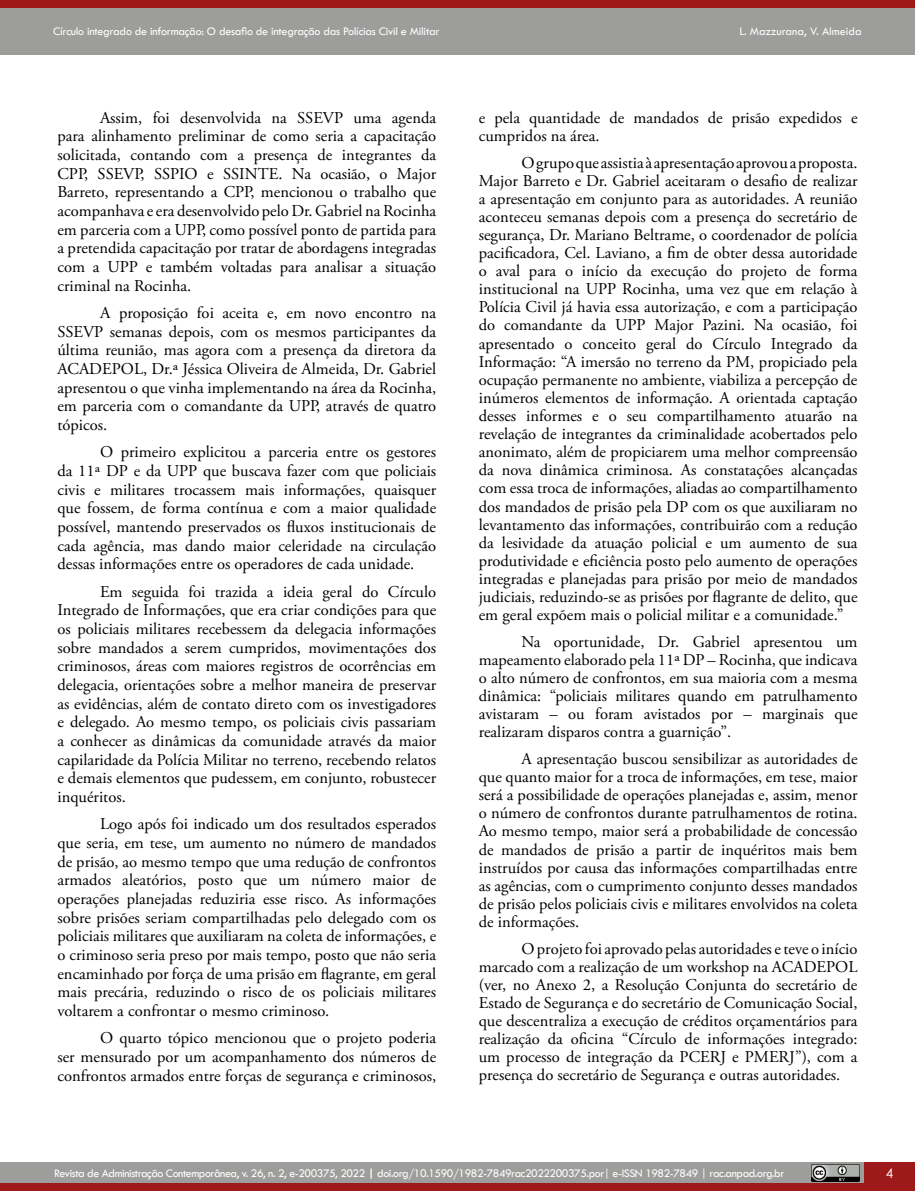
<style>
.page{position:relative;width:915px;height:1191px;background:#fff}
.page>*{position:absolute;margin:0;border:0;box-sizing:border-box;transform-origin:0 0}
.t1{font:16.5px/18.1px "Adobe Garamond Pro";color:#000;text-align:justify}
.t2{font:13.5px "Century Gothic";color:#fff}
.t3{font:12px "Tw Cen";letter-spacing:-.035em;color:#fff}
.t4{font:12px "Tw Cen";color:#fff}
.s1{font-weight:700}
</style>
<div class="page">
<div style="left:863px;top:1162px;width:51px;height:21px;background:#9d1a1a"></div>
<div style="left:0;top:0;width:914px;height:54px;background:#9d9d9c"></div>
<div style="left:0;top:0;width:914px;height:7px;background:#9d1a18"></div>
<div style="left:0;top:1162px;width:863px;height:21px;background:#9d9d9c"></div>
<div style="left:0;top:1183px;width:914px;height:8px;background:#9d1a18"></div>
<svg style="left:914px;top:1162px;width:1px;height:29px"></svg>
<img style="left:811px;top:1164px;width:48px;height:17px">
<p class="t3" style="left:53px;top:24px;width:387px">Círculo integrado de informação: O desafio de integração das Polícias Civil e Militar</p>
<p class="t4" style="left:739px;top:24px;width:124px">L. Mazzurana, V. Almeida</p>
<p class="t1" style="left:57px;top:108px;width:380px;line-height:18.8px;text-indent:43px">Assim, foi desenvolvida na SSEVP uma agenda para alinhamento preliminar de como seria a capacitação solicitada, contando com a presença de integrantes da CPP, SSEVP, SSPIO e SSINTE. Na ocasião, o Major Barreto, representando a CPP, mencionou o trabalho que acompanhava e era desenvolvido pelo Dr. Gabriel na Rocinha em parceria com a UPP, como possível ponto de partida para a pretendida capacitação por tratar de abordagens integradas com a UPP e também voltadas para analisar a situação criminal na Rocinha.</p>
<p class="t1" style="left:57px;top:304px;width:380px;line-height:18.8px;text-indent:43px">A proposição foi aceita e, em novo encontro na SSEVP semanas depois, com os mesmos participantes da última reunião, mas agora com a presença da diretora da ACADEPOL, Dr.ª Jéssica Oliveira de Almeida, Dr. Gabriel apresentou o que vinha implementando na área da Rocinha, em parceria com o comandante da UPP, através de quatro tópicos.</p>
<p class="t1" style="left:57px;top:443px;width:380px;line-height:18.8px;text-indent:43px">O primeiro explicitou a parceria entre os gestores da 11ª DP e da UPP que buscava fazer com que policiais civis e militares trocassem mais informações, quaisquer que fossem, de forma contínua e com a maior qualidade possível, mantendo preservados os fluxos institucionais de cada agência, mas dando maior celeridade na circulação dessas informações entre os operadores de cada unidade.</p>
<p class="t1" style="left:57px;top:582px;width:380px;line-height:18.8px;text-indent:43px">Em seguida foi trazida a ideia geral do Círculo Integrado de Informações, que era criar condições para que os policiais militares recebessem da delegacia informações sobre mandados a serem cumpridos, movimentações dos criminosos, áreas com maiores registros de ocorrências em delegacia, orientações sobre a melhor maneira de preservar as evidências, além de contato direto com os investigadores e delegado. Ao mesmo tempo, os policiais civis passariam a conhecer as dinâmicas da comunidade através da maior capilaridade da Polícia Militar no terreno, recebendo relatos e demais elementos que pudessem, em conjunto, robustecer inquéritos.</p>
<p class="t1" style="left:57px;top:815px;width:380px;line-height:18.8px;text-indent:43px">Logo após foi indicado um dos resultados esperados que seria, em tese, um aumento no número de mandados de prisão, ao mesmo tempo que uma redução de confrontos armados aleatórios, posto que um número maior de operações planejadas reduziria esse risco. As informações sobre prisões seriam compartilhadas pelo delegado com os policiais militares que auxiliaram na coleta de informações, e o criminoso seria preso por mais tempo, posto que não seria encaminhado por força de uma prisão em flagrante, em geral mais precária, reduzindo o risco de os policiais militares voltarem a confrontar o mesmo criminoso.</p>
<p class="t1" style="left:57px;top:1029px;width:380px;line-height:18.8px;text-indent:43px">O quarto tópico mencionou que o projeto poderia ser mensurado por um acompanhamento dos números de confrontos armados entre forças de segurança e criminosos,</p>
<p class="t1" style="left:478px;top:109px;width:380px">e pela quantidade de mandados de prisão expedidos e cumpridos na área.</p>
<p class="t1" style="left:478px;top:154px;width:380px;text-indent:43px">O grupo que assistia à apresentação aprovou a proposta.<br>Major Barreto e Dr. Gabriel aceitaram o desafio de realizar a apresentação em conjunto para as autoridades. A reunião aconteceu semanas depois com a presença do secretário de segurança, Dr. Mariano Beltrame, o coordenador de polícia pacificadora, Cel. Laviano, a fim de obter dessa autoridade o aval para o início da execução do projeto de forma institucional na UPP Rocinha, uma vez que em relação à Polícia Civil já havia essa autorização, e com a participação do comandante da UPP Major Pazini. Na ocasião, foi apresentado o conceito geral do Círculo Integrado da Informação: “A imersão no terreno da PM, propiciado pela ocupação permanente no ambiente, viabiliza a percepção de inúmeros elementos de informação. A orientada captação desses informes e o seu compartilhamento atuarão na revelação de integrantes da criminalidade acobertados pelo anonimato, além de propiciarem uma melhor compreensão da nova dinâmica criminosa. As constatações alcançadas com essa troca de informações, aliadas ao compartilhamento dos mandados de prisão pela DP com os que auxiliaram no levantamento das informações, contribuirão com a redução da lesividade da atuação policial e um aumento de sua produtividade e eficiência posto pelo aumento de operações integradas e planejadas para prisão por meio de mandados judiciais, reduzindo-se as prisões por flagrante de delito, que em geral expõem mais o policial militar e a comunidade.”</p>
<p class="t1" style="left:478px;top:633px;width:380px;text-indent:43px">Na oportunidade, Dr. Gabriel apresentou um mapeamento elaborado pela 11ª DP – Rocinha, que indicava o alto número de confrontos, em sua maioria com a mesma dinâmica: “policiais militares quando em patrulhamento avistaram – ou foram avistados por – marginais que realizaram disparos contra a guarnição”.</p>
<p class="t1" style="left:478px;top:750px;width:380px;text-indent:43px">A apresentação buscou sensibilizar as autoridades de que quanto maior for a troca de informações, em tese, maior será a possibilidade de operações planejadas e, assim, menor o número de confrontos durante patrulhamentos de rotina.<br>Ao mesmo tempo, maior será a probabilidade de concessão de mandados de prisão a partir de inquéritos mais bem instruídos por causa das informações compartilhadas entre as agências, com o cumprimento conjunto desses mandados de prisão pelos policiais civis e militares envolvidos na coleta de informações.</p>
<p class="t1" style="left:478px;top:940px;width:380px;text-indent:43px">O projeto foi aprovado pelas autoridades e teve o início marcado com a realização de um workshop na ACADEPOL (ver, no Anexo 2, a Resolução Conjunta do secretário de Estado de Segurança e do secretário de Comunicação Social, que descentraliza a execução de créditos orçamentários para realização da oficina “Círculo de informações integrado: um processo de integração da PCERJ e PMERJ”), com a presença do secretário de Segurança e outras autoridades.</p>
<p class="t3" style="left:54px;top:1166px;width:731px">Revista de Administração Contemporânea, v. 26, n. 2, e-200375, 2022 <span class="s1">|</span> doi.org/10.1590/1982-7849rac2022200375.por| e-ISSN 1982-7849 | rac.anpad.org.br</p>
<p class="t2" style="left:885px;top:1163px;width:9px">4</p>
</div>
